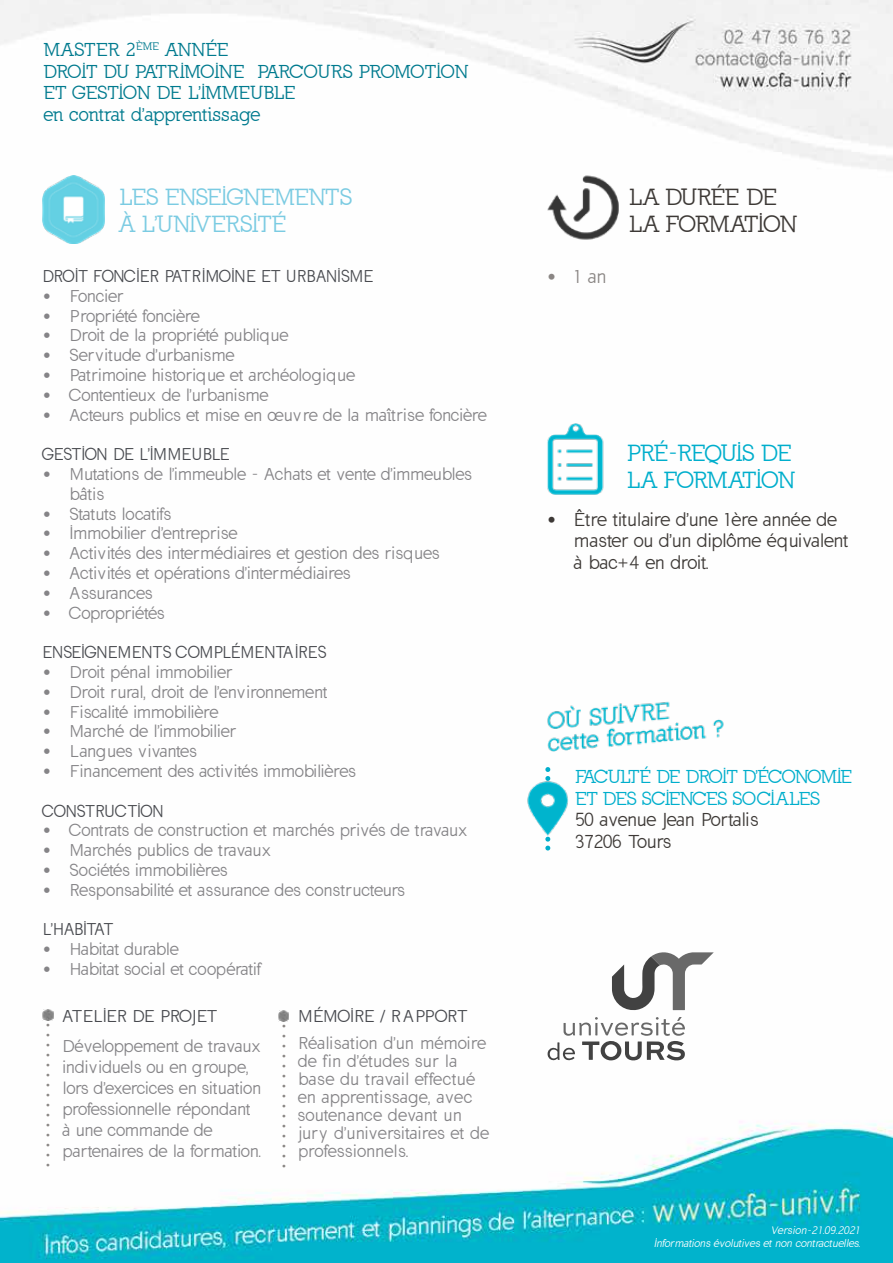
<style>
.page{position:relative;width:893px;height:1263px;background:#fff}
.page>*{position:absolute;margin:0;border:0;box-sizing:border-box;transform-origin:0 0}
.t1{font:22.5px/27px "California";color:#7bcbe2}
.t2{font:22.5px/27px "California";color:#00aecc}
.t3{font:22.5px/27px "California";color:#3d3936}
.t4{font:18px/21.6px "California Sans";color:#3d3936}
.t5{font:18px/21.6px "California";letter-spacing:.02em;color:#007a8e}
.t6{font:18px/21.6px "California";letter-spacing:-.01em;color:#00aecc}
.t7{font:18px "California Sans";color:#8a8684}
.t8{font:16.5px/21px "California Sans";color:#858487}
.t9{font:16.5px/18px "California Sans";letter-spacing:.02em;color:#858487}
.t10{font:16.5px "California Sans";color:#484a4f;scale:.95 1}
.t11{font:16.5px "California Sans";color:#484a4f}
.t12{font:16.5px "California Sans";letter-spacing:.025em;color:#484a4f;scale:.95 1}
.t13{font:italic 10.5px/12.6px "California Sans";color:#fff;text-align:right}
.t14{font:8.4px/10.1px "California Sans";color:#8a8684;text-align:justify}
</style>
<div class="page">
<img style="left:0;top:0;width:893px;height:1263px">
<img style="left:43px;top:175px;width:62px;height:69px">
<img style="left:547px;top:170px;width:72px;height:74px">
<img style="left:539px;top:421px;width:71px;height:74px">
<img style="left:543px;top:697px;width:184px;height:55px">
<img style="left:525px;top:778px;width:46px;height:60px">
<svg style="left:545px;top:837px;width:5px;height:13px"></svg>
<svg style="left:545px;top:767px;width:5px;height:14px"></svg>
<svg style="left:43px;top:1009px;width:10px;height:11px"></svg>
<svg style="left:278px;top:1010px;width:11px;height:11px"></svg>
<svg style="left:548px;top:952px;width:166px;height:109px"></svg>
<p class="t5" style="left:44px;top:39px;width:426px">MASTER 2<sup>ÈME</sup> ANNÉE<br>DROIT DU PATRIMOINE PARCOURS PROMOTION<br>ET GESTION DE L'IMMEUBLE<br>en contrat d'apprentissage</p>
<h1 class="t1" style="left:120px;top:183px;width:233px">LES ENSEIGNEMENTS<br>À L'UNIVERSITÉ</h1>
<h1 class="t3" style="left:629px;top:183px;width:169px">LA DURÉE DE<br>LA FORMATION</h1>
<p class="t10" style="left:43px;top:267px;width:350px">DROIT FONCIER PATRIMOINE ET URBANISME</p>
<p class="t8" style="left:43px;top:286px;width:82px">• Foncier</p>
<p class="t8" style="left:43px;top:305px;width:159px">• Propriété foncière</p>
<p class="t8" style="left:43px;top:325px;width:247px">• Droit de la propriété publique</p>
<p class="t9" style="left:43px;top:346px;width:193px">• Servitude d'urbanisme</p>
<p class="t9" style="left:43px;top:366px;width:314px">• Patrimoine historique et archéologique</p>
<p class="t8" style="left:43px;top:385px;width:227px">• Contentieux de l'urbanisme</p>
<p class="t8" style="left:43px;top:404px;width:445px">• Acteurs publics et mise en œuvre de la maîtrise foncière</p>
<p class="t10" style="left:43px;top:445px;width:198px">GESTION DE L'IMMEUBLE</p>
<p class="t8" style="left:70px;top:464px;width:404px;line-height:19.8px;text-indent:-27px">• Mutations de l'immeuble - Achats et vente d'immeubles bâtis</p>
<p class="t8" style="left:43px;top:503px;width:130px">• Statuts locatifs</p>
<p class="t8" style="left:43px;top:523px;width:196px">• Immobilier d'entreprise</p>
<p class="t9" style="left:43px;top:544px;width:398px">• Activités des intermédiaires et gestion des risques</p>
<p class="t8" style="left:43px;top:563px;width:309px">• Activités et opérations d'intermédiaires</p>
<p class="t9" style="left:43px;top:584px;width:111px">• Assurances</p>
<p class="t8" style="left:43px;top:602px;width:123px">• Copropriétés</p>
<p class="t10" style="left:43px;top:643px;width:300px">ENSEIGNEMENTS COMPLÉMENTAIRES</p>
<p class="t8" style="left:43px;top:662px;width:191px">• Droit pénal immobilier</p>
<p class="t8" style="left:43px;top:682px;width:286px">• Droit rural, droit de l'environnement</p>
<p class="t8" style="left:43px;top:701px;width:177px">• Fiscalité immobilière</p>
<p class="t8" style="left:43px;top:721px;width:195px">• Marché de l'immobilier</p>
<p class="t9" style="left:43px;top:742px;width:155px">• Langues vivantes</p>
<p class="t8" style="left:43px;top:761px;width:314px">• Financement des activités immobilières</p>
<p class="t12" style="left:43px;top:801px;width:129px">CONSTRUCTION</p>
<p class="t9" style="left:43px;top:822px;width:427px">• Contrats de construction et marchés privés de travaux</p>
<p class="t8" style="left:43px;top:840px;width:230px">• Marchés publics de travaux</p>
<p class="t8" style="left:43px;top:860px;width:186px">• Sociétés immobilières</p>
<p class="t9" style="left:43px;top:881px;width:364px">• Responsabilité et assurance des constructeurs</p>
<p class="t10" style="left:43px;top:920px;width:75px">L'HABITAT</p>
<p class="t8" style="left:43px;top:939px;width:137px">• Habitat durable</p>
<p class="t8" style="left:43px;top:959px;width:220px">• Habitat social et coopératif</p>
<p class="t11" style="left:62px;top:1007px;width:156px">ATELIER DE PROJET</p>
<p class="t8" style="left:62px;top:1036px;width:200px">Développement de travaux individuels ou en groupe, lors d'exercices en situation professionnelle répondant à une commande de partenaires de la formation.</p>
<p class="t14" style="left:46px;top:1020px;width:6px">• • • • • • • • • • • • • • •</p>
<p class="t14" style="left:282px;top:1021px;width:6px">• • • • • • • • • • • • • • •</p>
<p class="t11" style="left:298px;top:1007px;width:171px">MÉMOIRE / R APPORT</p>
<p class="t9" style="left:298px;top:1034px;width:192px">Réalisation d'un mémoire de fin d'études sur la base du travail effectué en apprentissage, avec soutenance devant un jury d'universitaires et de professionnels.</p>
<p class="t7" style="left:547px;top:266px;width:61px">• 1 an</p>
<h1 class="t2" style="left:627px;top:439px;width:169px">PRÉ-REQUIS DE<br>LA FORMATION</h1>
<p class="t4" style="left:574px;top:508px;width:275px;text-indent:-27px">• Être titulaire d'une 1ère année de master ou d'un diplôme équivalent à bac+4 en droit.</p>
<p class="t6" style="left:576px;top:766px;width:278px">FACULTÉ DE DROIT D'ÉCONOMIE<br>ET DES SCIENCES SOCIALES</p>
<p class="t4" style="left:576px;top:809px;width:184px">50 avenue Jean Portalis<br>37206 Tours</p>
<p class="t13" style="left:654px;top:1224px;width:210px">Version-21.09.2021<br>Informations évolutives et non contractuelles.</p>
</div>
